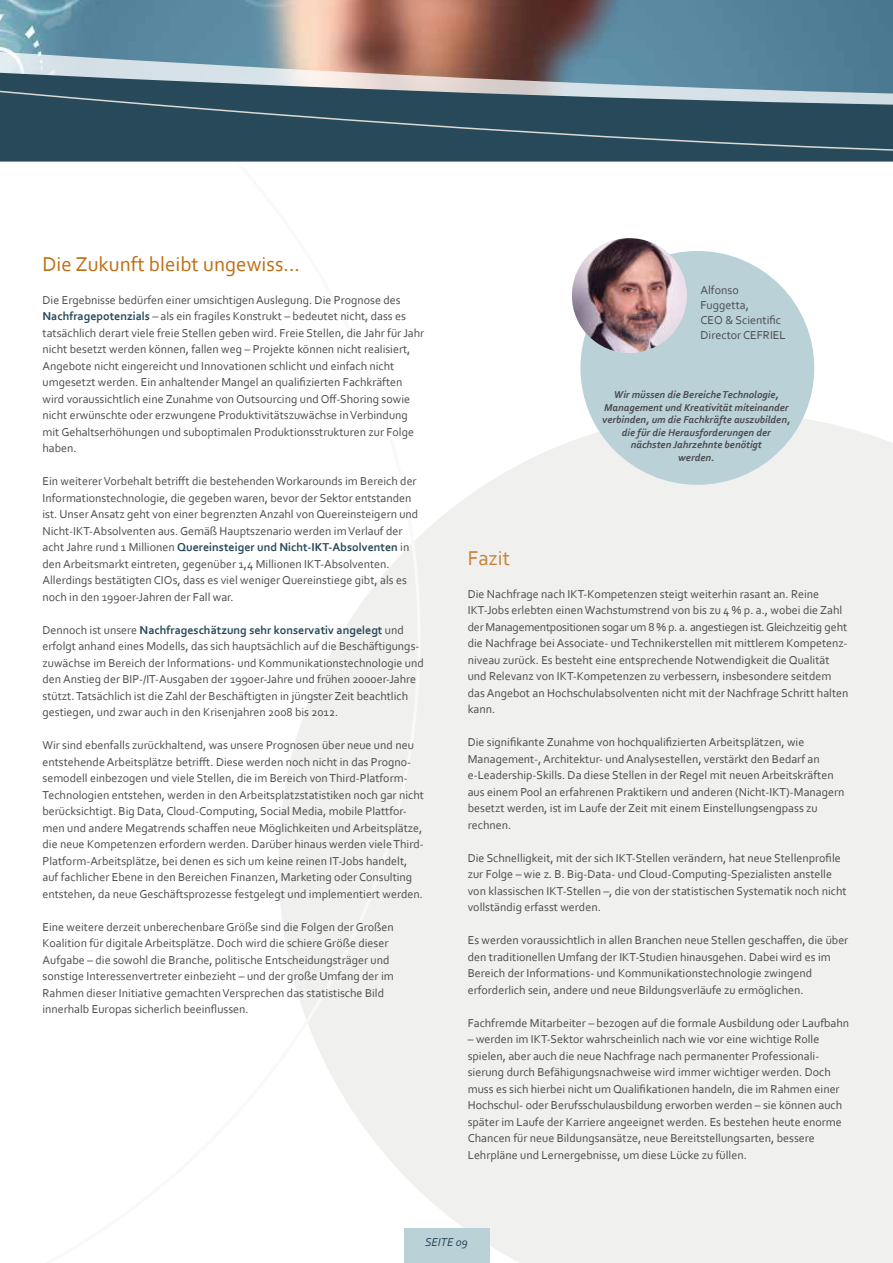
<style>
.page{position:relative;width:893px;height:1263px;background:#fff}
.page>*{position:absolute;margin:0;border:0;box-sizing:border-box;transform-origin:0 0}
.t1{font:21px "Corbel";color:#bf6f13}
.t2{font:21px "Corbel";color:#c88335}
.t3{font:12px/16.5px "Corbel";color:#4b4b4d}
.t4{font:italic 12px "Corbel";color:#28495a}
.t5{font:italic 700 10.5px/12.6px "Corbel";color:#4b4b4d;text-align:center}
.s1{font-weight:700;color:#28495a}
</style>
<div class="page">
<div style="left:421px;top:412px;width:472px;height:851px;background:#f0f0ee"></div>
<svg style="left:279px;top:535px;width:142px;height:694px"></svg>
<img style="left:0;top:0;width:893px;height:37px">
<svg style="left:0;top:37px;width:893px;height:9px;background:#71808b"></svg>
<svg style="left:0;top:152px;width:893px;height:10px;background:#305060"></svg>
<svg style="left:0;top:46px;width:893px;height:106px;background:#576f7c"></svg>
<div style="left:404px;top:1229px;width:85px;height:34px;background:#bad1d8"></div>
<div style="left:580px;top:251px;width:234px;height:234px;background:#bad1d8;border-radius:50%"></div>
<img style="left:572px;top:238px;width:115px;height:115px;border-radius:57px">
<h1 class="t1" style="left:43px;top:251px;width:259px">Die Zukunft bleibt ungewiss...</h1>
<p class="t3" style="left:43px;top:291px;width:383px">Die Ergebnisse bedürfen einer umsichtigen Auslegung. Die Prognose des <span class="s1">Nachfragepotenzials</span> – als ein fragiles Konstrukt – bedeutet nicht, dass es tatsächlich derart viele freie Stellen geben wird. Freie Stellen, die Jahr für Jahr nicht besetzt werden können, fallen weg – Projekte können nicht realisiert, Angebote nicht eingereicht und Innovationen schlicht und einfach nicht umgesetzt werden. Ein anhaltender Mangel an qualifizierten Fachkräften wird voraussichtlich eine Zunahme von Outsourcing und Off-Shoring sowie nicht erwünschte oder erzwungene Produktivitätszuwächse in Verbindung mit Gehaltserhöhungen und suboptimalen Produktionsstrukturen zur Folge haben.</p>
<p class="t3" style="left:43px;top:473px;width:377px">Ein weiterer Vorbehalt betrifft die bestehenden Workarounds im Bereich der Informationstechnologie, die gegeben waren, bevor der Sektor entstanden ist. Unser Ansatz geht von einer begrenzten Anzahl von Quereinsteigern und Nicht-IKT-Absolventen aus. Gemäß Hauptszenario werden im Verlauf der acht Jahre rund 1 Millionen <span class="s1">Quereinsteiger und Nicht-IKT-Absolventen</span> in den Arbeitsmarkt eintreten, gegenüber 1,4 Millionen IKT-Absolventen.<br>Allerdings bestätigten CIOs, dass es viel weniger Quereinstiege gibt, als es noch in den 1990er-Jahren der Fall war.</p>
<p class="t3" style="left:43px;top:621px;width:383px">Dennoch ist unsere <span class="s1">Nachfrageschätzung sehr konservativ angelegt</span> und erfolgt anhand eines Modells, das sich hauptsächlich auf die Beschäftigungs&shy;zuwächse im Bereich der Informations- und Kommunikationstechnologie und den Anstieg der BIP-/IT-Ausgaben der 1990er-Jahre und frühen 2000er-Jahre stützt. Tatsächlich ist die Zahl der Beschäftigten in jüngster Zeit beachtlich gestiegen, und zwar auch in den Krisenjahren 2008 bis 2012.</p>
<p class="t3" style="left:43px;top:737px;width:383px">Wir sind ebenfalls zurückhaltend, was unsere Prognosen über neue und neu entstehende Arbeitsplätze betrifft. Diese werden noch nicht in das Progno&shy;semodell einbezogen und viele Stellen, die im Bereich von Third-Platform-Technologien entstehen, werden in den Arbeitsplatzstatistiken noch gar nicht berücksichtigt. Big Data, Cloud-Computing, Social Media, mobile Plattfor&shy;men und andere Megatrends schaffen neue Möglichkeiten und Arbeitsplätze, die neue Kompetenzen erfordern werden. Darüber hinaus werden viele Third-Platform-Arbeitsplätze, bei denen es sich um keine reinen IT-Jobs handelt, auf fachlicher Ebene in den Bereichen Finanzen, Marketing oder Consulting entstehen, da neue Geschäftsprozesse festgelegt und implementiert werden.</p>
<p class="t3" style="left:43px;top:918px;width:353px">Eine weitere derzeit unberechenbare Größe sind die Folgen der Großen Koalition für digitale Arbeitsplätze. Doch wird die schiere Größe dieser Aufgabe – die sowohl die Branche, politische Entscheidungsträger und sonstige Interessenvertreter einbezieht – und der große Umfang der im Rahmen dieser Initiative gemachten Versprechen das statistische Bild innerhalb Europas sicherlich beeinflussen.</p>
<p class="t3" style="left:701px;top:282px;width:87px;line-height:15px">Alfonso<br>Fuggetta,<br>CEO &amp; Scientific<br>Director CEFRIEL</p>
<p class="t5" style="left:602px;top:388px;width:190px">Wir müssen die Bereiche Technologie,<br>Management und Kreativität miteinander verbinden, um die Fachkräfte auszubilden, die für die Herausforderungen der nächsten Jahrzehnte benötigt<br>werden.</p>
<h1 class="t2" style="left:468px;top:545px;width:44px">Fazit</h1>
<p class="t3" style="left:468px;top:585px;width:382px">Die Nachfrage nach IKT-Kompetenzen steigt weiterhin rasant an. Reine IKT-Jobs erlebten einen Wachstumstrend von bis zu 4 % p. a., wobei die Zahl der Managementpositionen sogar um 8 % p. a. angestiegen ist. Gleichzeitig geht die Nachfrage bei Associate- und Technikerstellen mit mittlerem Kompetenz&shy;niveau zurück. Es besteht eine entsprechende Notwendigkeit die Qualität und Relevanz von IKT-Kompetenzen zu verbessern, insbesondere seitdem das Angebot an Hochschulabsolventen nicht mit der Nachfrage Schritt halten kann.</p>
<p class="t3" style="left:468px;top:734px;width:378px">Die signifikante Zunahme von hochqualifizierten Arbeitsplätzen, wie Management-, Architektur- und Analysestellen, verstärkt den Bedarf an e-Leadership-Skills. Da diese Stellen in der Regel mit neuen Arbeitskräften aus einem Pool an erfahrenen Praktikern und anderen (Nicht-IKT)-Managern besetzt werden, ist im Laufe der Zeit mit einem Einstellungsengpass zu rechnen.</p>
<p class="t3" style="left:468px;top:849px;width:380px">Die Schnelligkeit, mit der sich IKT-Stellen verändern, hat neue Stellenprofile zur Folge – wie z. B. Big-Data- und Cloud-Computing-Spezialisten anstelle von klassischen IKT-Stellen –, die von der statistischen Systematik noch nicht vollständig erfasst werden.</p>
<p class="t3" style="left:468px;top:932px;width:382px">Es werden voraussichtlich in allen Branchen neue Stellen geschaffen, die über den traditionellen Umfang der IKT-Studien hinausgehen. Dabei wird es im Bereich der Informations- und Kommunikationstechnologie zwingend erforderlich sein, andere und neue Bildungsverläufe zu ermöglichen.</p>
<p class="t3" style="left:468px;top:1014px;width:383px">Fachfremde Mitarbeiter – bezogen auf die formale Ausbildung oder Laufbahn</p>
<p class="t3" style="left:468px;top:1031px;width:376px">– werden im IKT-Sektor wahrscheinlich nach wie vor eine wichtige Rolle spielen, aber auch die neue Nachfrage nach permanenter Professionali&shy;sierung durch Befähigungsnachweise wird immer wichtiger werden. Doch muss es sich hierbei nicht um Qualifikationen handeln, die im Rahmen einer Hochschul- oder Berufsschulausbildung erworben werden – sie können auch später im Laufe der Karriere angeeignet werden. Es bestehen heute enorme Chancen für neue Bildungsansätze, neue Bereitstellungsarten, bessere Lehrpläne und Lernergebnisse, um diese Lücke zu füllen.</p>
<p class="t4" style="left:425px;top:1235px;width:44px">SEITE 09</p>
</div>
